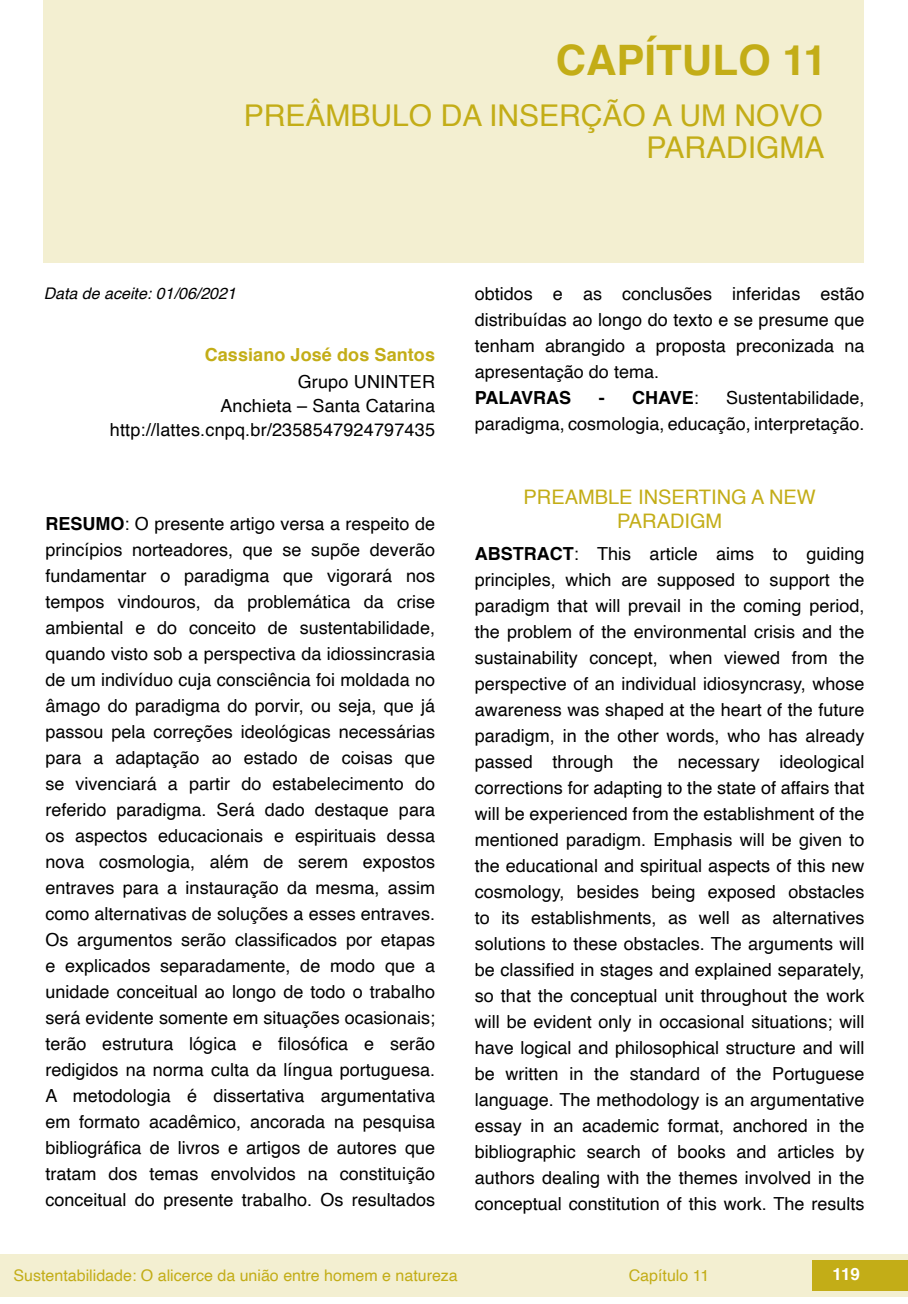
<style>
.page{position:relative;width:908px;height:1304px;background:#fff}
.page>*{position:absolute;margin:0;border:0;box-sizing:border-box;transform-origin:0 0}
.t1{font:700 42px "Helvetica";color:#c3ad17}
.t2{font:30px/32px "Helvetica";color:#c3ad17;text-align:right}
.t3{font:20px/24px "Helvetica";color:#c3ad17;text-align:center}
.t4{font:18px/26px "Helvetica";color:#000;text-align:justify}
.t5{font:700 18px "Helvetica";letter-spacing:.005em;color:#c3ad17}
.t6{font:700 18px "Helvetica";color:#000}
.t7{font:700 16.8px "Helvetica";color:#fff}
.t8{font:16px "Helvetica";color:#c3ad17}
.t9{font:italic 16px "Helvetica";color:#000}
.s1{font-weight:700}
.s2{font-weight:400}
</style>
<div class="page">
<div style="left:0;top:1254px;width:906px;height:43px;background:#f3efd1"></div>
<div style="left:812px;top:1261px;width:95px;height:30px;background:#c3ad17"></div>
<div style="left:44px;top:0;width:819px;height:263px;background:#f3efd1"></div>
<h1 class="t1" style="left:555px;top:26px;width:272px">CAPÍTULO 11</h1>
<h2 class="t2" style="left:244px;top:101px;width:582px">PREÂMBULO DA INSERÇÃO A UM NOVO<br>PARADIGMA</h2>
<p class="t9" style="left:44px;top:280px;width:194px">Data de aceite: 01/06/2021</p>
<p class="t5" style="left:204px;top:340px;width:232px">Cassiano José dos Santos</p>
<p class="t4" style="left:110px;top:371px;width:326px;line-height:24px;text-align:right">Grupo UNINTER<br>Anchieta – Santa Catarina http://lattes.cnpq.br/2358547924797435</p>
<p class="t4" style="left:45px;top:512px;width:391px"><span class="s1">RESUMO</span>: O presente artigo versa a respeito de princípios norteadores, que se supõe deverão fundamentar o paradigma que vigorará nos tempos vindouros, da problemática da crise ambiental e do conceito de sustentabilidade, quando visto sob a perspectiva da idiossincrasia de um indivíduo cuja consciência foi moldada no âmago do paradigma do porvir, ou seja, que já passou pela correções ideológicas necessárias para a adaptação ao estado de coisas que se vivenciará a partir do estabelecimento do referido paradigma. Será dado destaque para os aspectos educacionais e espirituais dessa nova cosmologia, além de serem expostos entraves para a instauração da mesma, assim como alternativas de soluções a esses entraves.<br>Os argumentos serão classificados por etapas e explicados separadamente, de modo que a unidade conceitual ao longo de todo o trabalho será evidente somente em situações ocasionais; terão estrutura lógica e filosófica e serão redigidos na norma culta da língua portuguesa.<br>A metodologia é dissertativa argumentativa em formato acadêmico, ancorada na pesquisa bibliográfica de livros e artigos de autores que tratam dos temas envolvidos na constituição conceitual do presente trabalho. Os resultados</p>
<p class="t4" style="left:474px;top:281px;width:391px">obtidos e as conclusões inferidas estão distribuídas ao longo do texto e se presume que tenham abrangido a proposta preconizada na apresentação do tema.</p>
<p class="t6" style="left:474px;top:383px;width:98px">PALAVRAS</p>
<p class="t6" style="left:598px;top:383px;width:102px">- CHAVE<span class="s2">:</span></p>
<p class="t4" style="left:474px;top:385px;width:391px;text-align:right">Sustentabilidade,<br>paradigma, cosmologia, educação, interpretação.</p>
<p class="t3" style="left:523px;top:486px;width:293px">PREAMBLE INSERTING A NEW<br>PARADIGM</p>
<p class="t4" style="left:474px;top:541px;width:391px"><span class="s1">ABSTRACT</span>: This article aims to guiding principles, which are supposed to support the paradigm that will prevail in the coming period, the problem of the environmental crisis and the sustainability concept, when viewed from the perspective of an individual idiosyncrasy, whose awareness was shaped at the heart of the future paradigm, in the other words, who has already passed through the necessary ideological corrections for adapting to the state of affairs that will be experienced from the establishment of the mentioned paradigm. Emphasis will be given to the educational and spiritual aspects of this new cosmology, besides being exposed obstacles to its establishments, as well as alternatives solutions to these obstacles. The arguments will be classified in stages and explained separately, so that the conceptual unit throughout the work will be evident only in occasional situations; will have logical and philosophical structure and will be written in the standard of the Portuguese language. The methodology is an argumentative essay in an academic format, anchored in the bibliographic search of books and articles by authors dealing with the themes involved in the conceptual constitution of this work. The results</p>
<p class="t8" style="left:14px;top:1263px;width:445px">Sustentabilidade: O alicerce da união entre homem e natureza</p>
<p class="t8" style="left:628px;top:1263px;width:82px">Capítulo 11</p>
<p class="t7" style="left:832px;top:1261px;width:29px">119</p>
</div>
